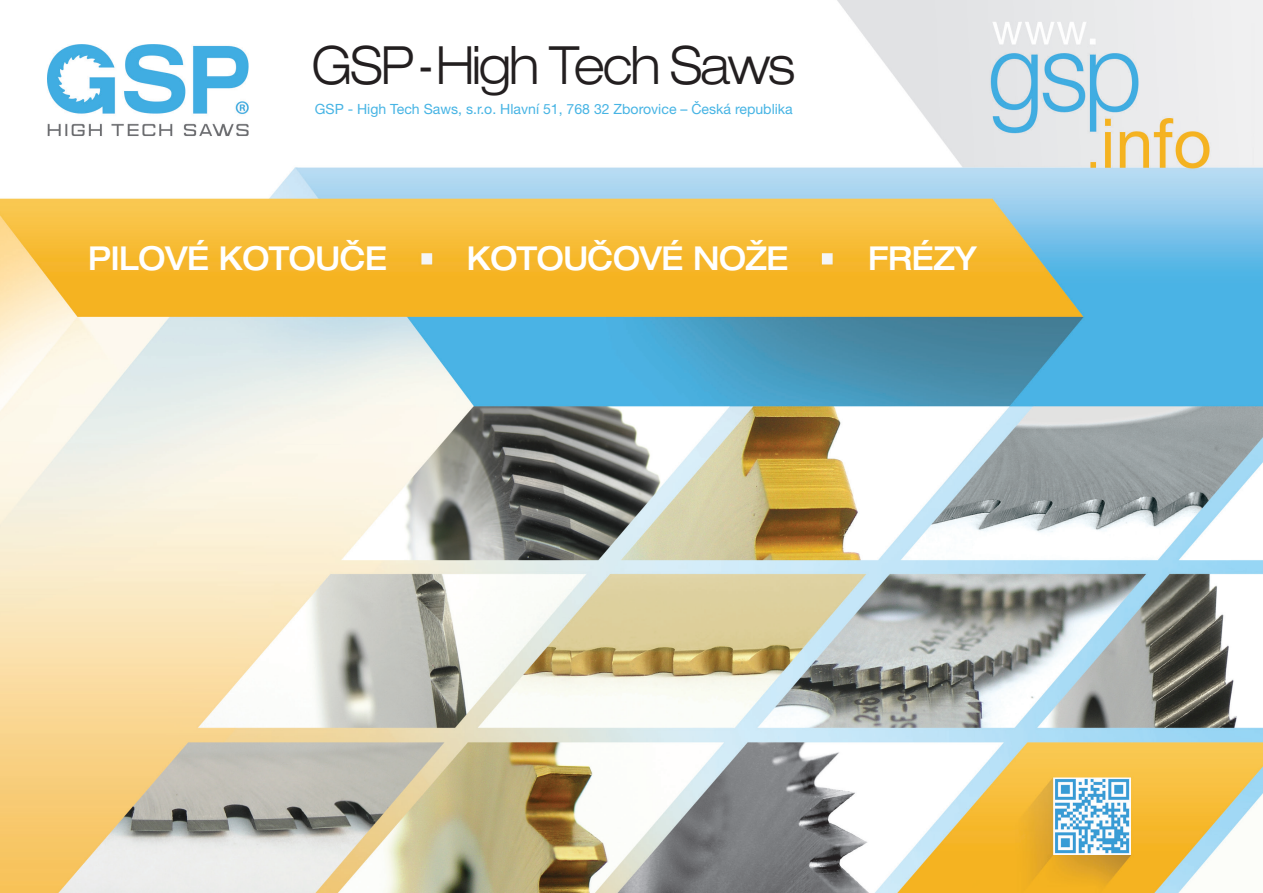
<style>
.page{position:relative;width:1263px;height:893px;background:#fff}
.page>*{position:absolute;margin:0;border:0;box-sizing:border-box;transform-origin:0 0}
.t1{font:300 expanded 52.8px "Helvetica Neue LT Pro";letter-spacing:-.04em;color:#231f20;scale:.91 1}
.t2{font:500 expanded 33px "Helvetica Neue LT Pro";letter-spacing:-.015em;color:#fff;scale:.9 1}
.t3{font:14.1px "Helvetica Neue LT Pro";color:#47b4e4}
</style>
<div class="page">
<img style="left:0;top:0;width:1263px;height:893px">
<h1 class="t1" style="left:311px;top:32px;width:533px">GSP - High Tech Saws</h1>
<p class="t3" style="left:315px;top:100px;width:479px">GSP - High Tech Saws, s.r.o. Hlavní 51, 768 32 Zborovice – Česká republika</p>
<h2 class="t2" style="left:88px;top:237px;width:334px">PILOVÉ KOTOUČE</h2>
<h2 class="t2" style="left:467px;top:237px;width:359px">KOTOUČOVÉ NOŽE</h2>
<h2 class="t2" style="left:868px;top:237px;width:122px">FRÉZY</h2>
</div>
